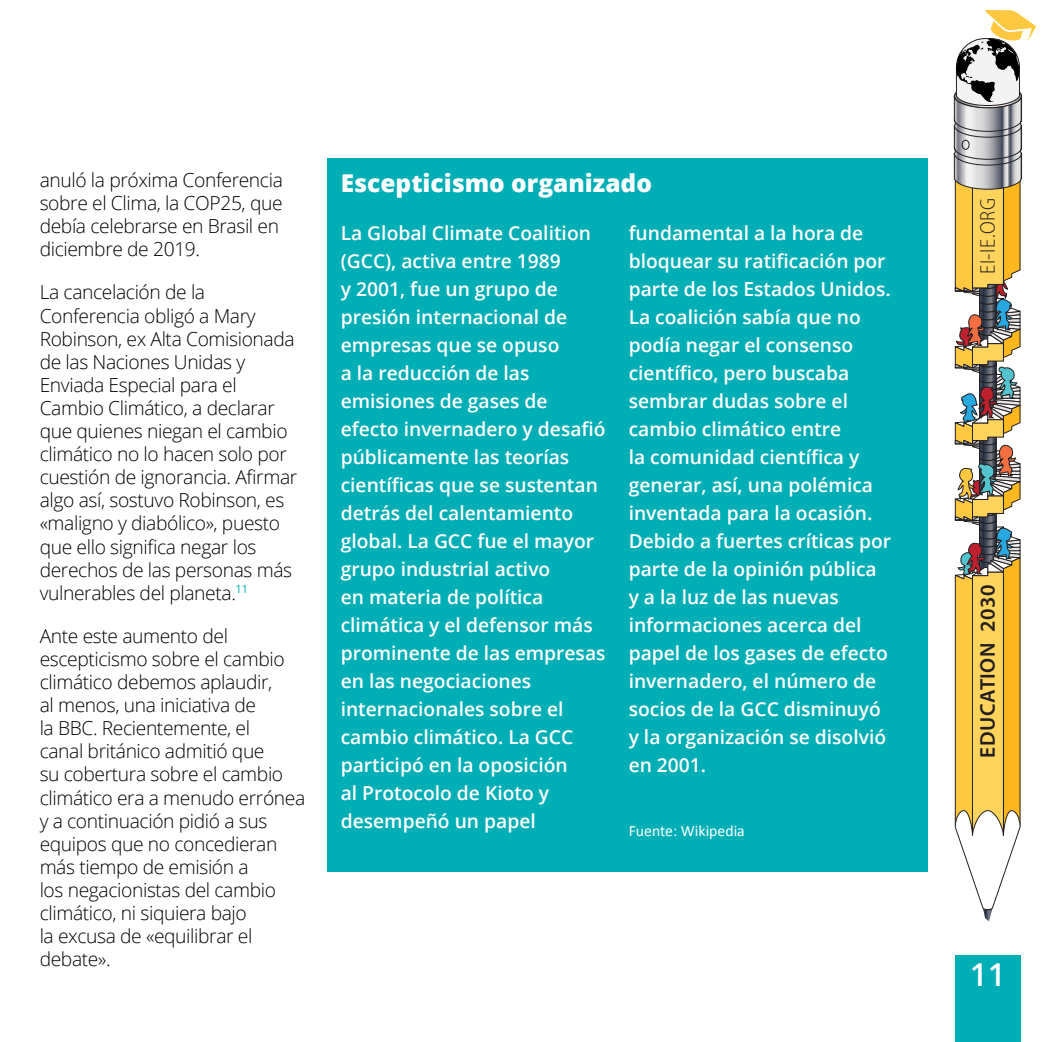
<style>
.page{position:relative;width:1042px;height:1042px;background:#fff}
.page>*{position:absolute;margin:0;border:0;box-sizing:border-box;transform-origin:0 0}
.t1{font:600 31.5px "Open Sans";color:#fff}
.t2{font:800 24.5px "Open Sans";color:#fff}
.t3{font:600 21.35px "Myriad Pro";letter-spacing:.025em;color:#231f20}
.t4{font:300 semi-condensed 21.35px "Myriad Pro";letter-spacing:.025em;color:#231f20}
.t5{font:600 19.25px/28px "Open Sans";color:#fff}
.t6{font:300 19.25px/23.1px "Open Sans";letter-spacing:-.02em;color:#000}
.Endnote_text{font:15.75px "Calibri";color:#fff}
</style>
<div class="page">
<svg style="left:953px;top:10px;width:83px;height:911px"></svg>
<div style="left:955px;top:955px;width:65px;height:87px;background:#00aeb6"></div>
<div style="left:327px;top:159px;width:601px;height:713px;background:#00aeb6"></div>
<p class="t6" style="left:40px;top:168px;width:245px">anuló la próxima Conferencia sobre el Clima, la COP25, que debía celebrarse en Brasil en diciembre de 2019.</p>
<p class="t6" style="left:40px;top:280px;width:259px">La cancelación de la<br>Conferencia obligó a Mary<br>Robinson, ex Alta Comisionada de las Naciones Unidas y<br>Enviada Especial para el<br>Cambio Climático, a declarar que quienes niegan el cambio climático no lo hacen solo por cuestión de ignorancia. Afirmar algo así, sostuvo Robinson, es «maligno y diabólico», puesto que ello significa negar los derechos de las personas más vulnerables del planeta.<sup>11</sup></p>
<p class="t6" style="left:40px;top:624px;width:267px">Ante este aumento del escepticismo sobre el cambio climático debemos aplaudir,<br>al menos, una iniciativa de<br>la BBC. Recientemente, el<br>canal británico admitió que<br>su cobertura sobre el cambio climático era a menudo errónea y a continuación pidió a sus equipos que no concedieran más tiempo de emisión a<br>los negacionistas del cambio climático, ni siquiera bajo<br>la excusa de «equilibrar el debate».</p>
<p class="t2" style="left:341px;top:165px;width:313px">Escepticismo organizado</p>
<p class="t5" style="left:341px;top:219px;width:266px">La Global Climate Coalition (GCC), activa entre 1989<br>y 2001, fue un grupo de presión internacional de empresas que se opuso<br>a la reducción de las emisiones de gases de efecto invernadero y desafió públicamente las teorías científicas que se sustentan detrás del calentamiento global. La GCC fue el mayor grupo industrial activo<br>en materia de política climática y el defensor más prominente de las empresas en las negociaciones internacionales sobre el cambio climático. La GCC participó en la oposición<br>al Protocolo de Kioto y desempeñó un papel</p>
<p class="t5" style="left:629px;top:219px;width:264px">fundamental a la hora de bloquear su ratificación por parte de los Estados Unidos.<br>La coalición sabía que no podía negar el consenso científico, pero buscaba sembrar dudas sobre el cambio climático entre<br>la comunidad científica y generar, así, una polémica inventada para la ocasión.<br>Debido a fuertes críticas por parte de la opinión pública y a la luz de las nuevas informaciones acerca del papel de los gases de efecto invernadero, el número de socios de la GCC disminuyó y la organización se disolvió en 2001.</p>
<p class="Endnote_text" style="left:629px;top:821px;width:118px">Fuente: Wikipedia</p>
<p class="t4" style="left:975px;top:274px;width:77px;rotate:-90deg">EI-IE.ORG</p>
<p class="t3" style="left:974px;top:757px;width:174px;rotate:-90deg">EDUCATION 2030</p>
<h1 class="t1" style="left:970px;top:953px;width:37px">11</h1>
</div>
